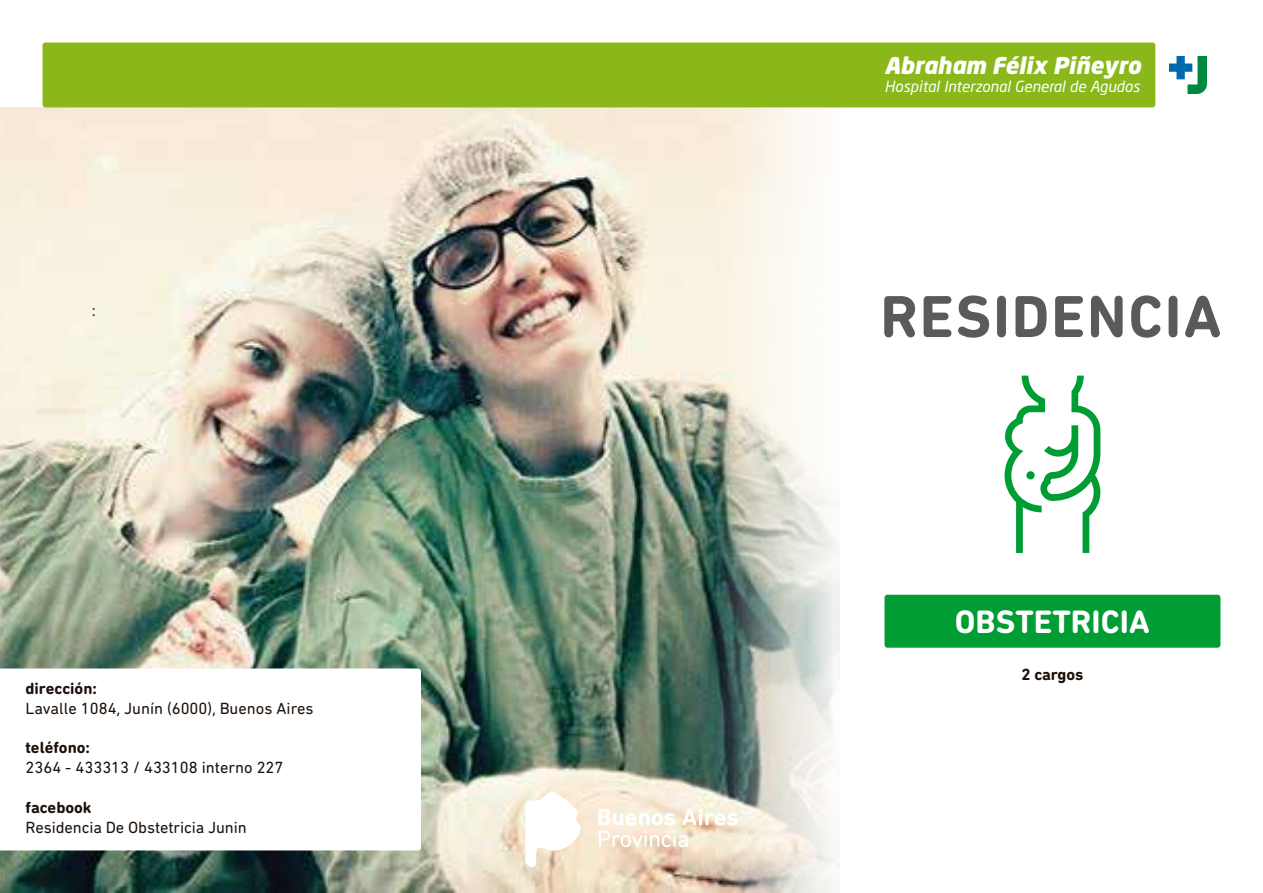
<style>
.page{position:relative;width:1263px;height:893px;background:#fff}
.page>*{position:absolute;margin:0;border:0;box-sizing:border-box;transform-origin:0 0}
.t1{font:700 60.15px "DIN Next Rounded LT Pro";letter-spacing:.03em;color:#5b595c}
.t2{font:700 33px "DIN Next Rounded LT Pro";color:#fff}
.t3{font:italic 900 22.8px "Neo Sans Std";color:#fff}
.t4{font:16.5px "DIN Next Rounded LT Pro";color:#1d120b}
.t5{font:700 16.5px "DIN Next Rounded LT Pro";color:#1d120b}
.t6{font:italic 15.15px "Neo Sans Std";color:#fff}
</style>
<div class="page">
<img style="left:0;top:108px;width:839px;height:785px">
<svg style="left:525px;top:792px;width:56px;height:75px"></svg>
<svg style="left:598px;top:809px;width:140px;height:38px"></svg>
<div style="left:884px;top:595px;width:336px;height:53px;background:#009d35;border-radius:3px"></div>
<svg style="left:0;top:668px;width:421px;height:182px"></svg>
<div style="left:43px;top:43px;width:1112px;height:64px;background:#8ab81a;border-radius:3px"></div>
<svg style="left:1169px;top:56px;width:38px;height:38px"></svg>
<svg style="left:1004px;top:376px;width:96px;height:177px"></svg>
<p class="t4" style="left:92px;top:301px;width:6px">:</p>
<p class="t5" style="left:26px;top:679px;width:73px">dirección:</p>
<p class="t4" style="left:26px;top:699px;width:290px">Lavalle 1084, Junín (6000), Buenos Aires</p>
<p class="t5" style="left:26px;top:738px;width:66px">teléfono:</p>
<p class="t4" style="left:26px;top:758px;width:259px">2364 - 433313 / 433108 interno 227</p>
<p class="t5" style="left:26px;top:797px;width:68px">facebook</p>
<p class="t4" style="left:26px;top:817px;width:223px">Residencia De Obstetricia Junin</p>
<h3 class="t3" style="left:884px;top:51px;width:258px">Abraham Félix Piñeyro</h3>
<p class="t6" style="left:884px;top:78px;width:257px">Hospital Interzonal General de Agudos</p>
<h1 class="t1" style="left:880px;top:281px;width:343px">RESIDENCIA</h1>
<h2 class="t2" style="left:955px;top:603px;width:197px">OBSTETRICIA</h2>
<p class="t5" style="left:1021px;top:664px;width:64px">2 cargos</p>
</div>
